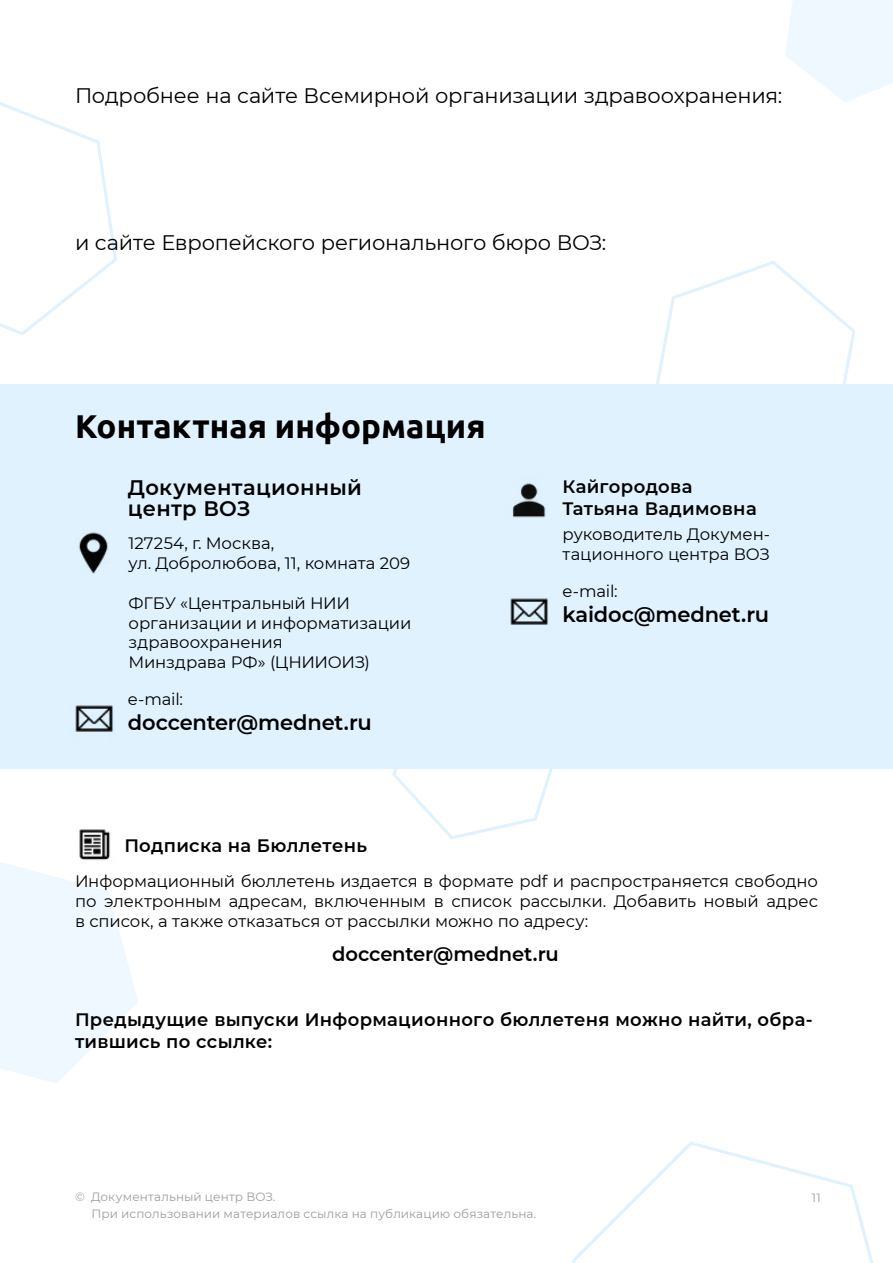
<style>
.page{position:relative;width:893px;height:1263px;background:#fff}
.page>*{position:absolute;margin:0;border:0;box-sizing:border-box;transform-origin:0 0}
.t1{font:700 33px "Ubuntu";color:#000}
.t2{font:21px "Montserrat";letter-spacing:-.01em;color:#000}
.t3{font:600 21px/21px "Montserrat";color:#000}
.t4{font:600 19.5px "Montserrat";letter-spacing:-.01em;color:#000}
.t5{font:600 18px/21.6px "Montserrat";letter-spacing:.02em;color:#000}
.t6{font:16.5px/19.8px "Montserrat";letter-spacing:-.005em;color:#000}
.t7{font:12px "Montserrat";letter-spacing:.01em;color:#9d9d9c}
</style>
<div class="page">
<svg style="left:785px;top:0;width:108px;height:102px"></svg>
<svg style="left:572px;top:1141px;width:302px;height:122px"></svg>
<svg style="left:656px;top:261px;width:200px;height:123px"></svg>
<svg style="left:392px;top:769px;width:161px;height:70px"></svg>
<svg style="left:0;top:102px;width:117px;height:233px"></svg>
<svg style="left:0;top:862px;width:138px;height:221px"></svg>
<div style="left:0;top:384px;width:893px;height:385px;background:#dff2fd"></div>
<img style="left:512px;top:483px;width:34px;height:35px">
<img style="left:75px;top:705px;width:38px;height:27px">
<img style="left:510px;top:598px;width:38px;height:27px">
<img style="left:79px;top:532px;width:29px;height:42px">
<img style="left:71px;top:829px;width:46px;height:37px">
<p class="t2" style="left:75px;top:81px;width:709px">Подробнее на сайте Всемирной организации здравоохранения:</p>
<p class="t2" style="left:75px;top:228px;width:533px">и сайте Европейского регионального бюро ВОЗ:</p>
<h1 class="t1" style="left:75px;top:406px;width:412px">Контактная информация</h1>
<p class="t3" style="left:128px;top:476px;width:236px">Документационный центр ВОЗ</p>
<p class="t6" style="left:129px;top:533px;width:283px">127254, г. Москва,<br>ул. Добролюбова, 11, комната 209</p>
<p class="t6" style="left:129px;top:592px;width:284px">ФГБУ «Центральный НИИ организации и информатизации здравоохранения<br>Минздрава РФ» (ЦНИИОИЗ)</p>
<p class="t6" style="left:128px;top:688px;width:57px">e-mail:</p>
<p class="t3" style="left:128px;top:711px;width:246px">doccenter@mednet.ru</p>
<p class="t5" style="left:124px;top:833px;width:244px">Подписка на Бюллетень</p>
<p class="t5" style="left:563px;top:475px;width:196px">Кайгородова<br>Татьяна Вадимовна</p>
<p class="t6" style="left:563px;top:524px;width:209px">руководитель Докумен&shy;тационного центра ВОЗ</p>
<p class="t6" style="left:563px;top:580px;width:57px">e-mail:</p>
<p class="t3" style="left:563px;top:603px;width:208px">kaidoc@mednet.ru</p>
<p class="t6" style="left:75px;top:871px;width:744px;text-align:justify">Информационный бюллетень издается в формате pdf и распространяется свободно по электронным адресам, включенным в список рассылки. Добавить новый адрес в список, а также отказаться от рассылки можно по адресу:</p>
<p class="t4" style="left:332px;top:940px;width:228px">doccenter@mednet.ru</p>
<p class="t5" style="left:75px;top:1008px;width:739px">Предыдущие выпуски Информационного бюллетеня можно найти, обра&shy;тившись по ссылке:</p>
<p class="t7" style="left:75px;top:1188px;width:202px">© Документальный центр ВОЗ.</p>
<p class="t7" style="left:812px;top:1189px;width:10px">11</p>
<p class="t7" style="left:92px;top:1206px;width:446px">При использовании материалов ссылка на публикацию обязательна.</p>
</div>
